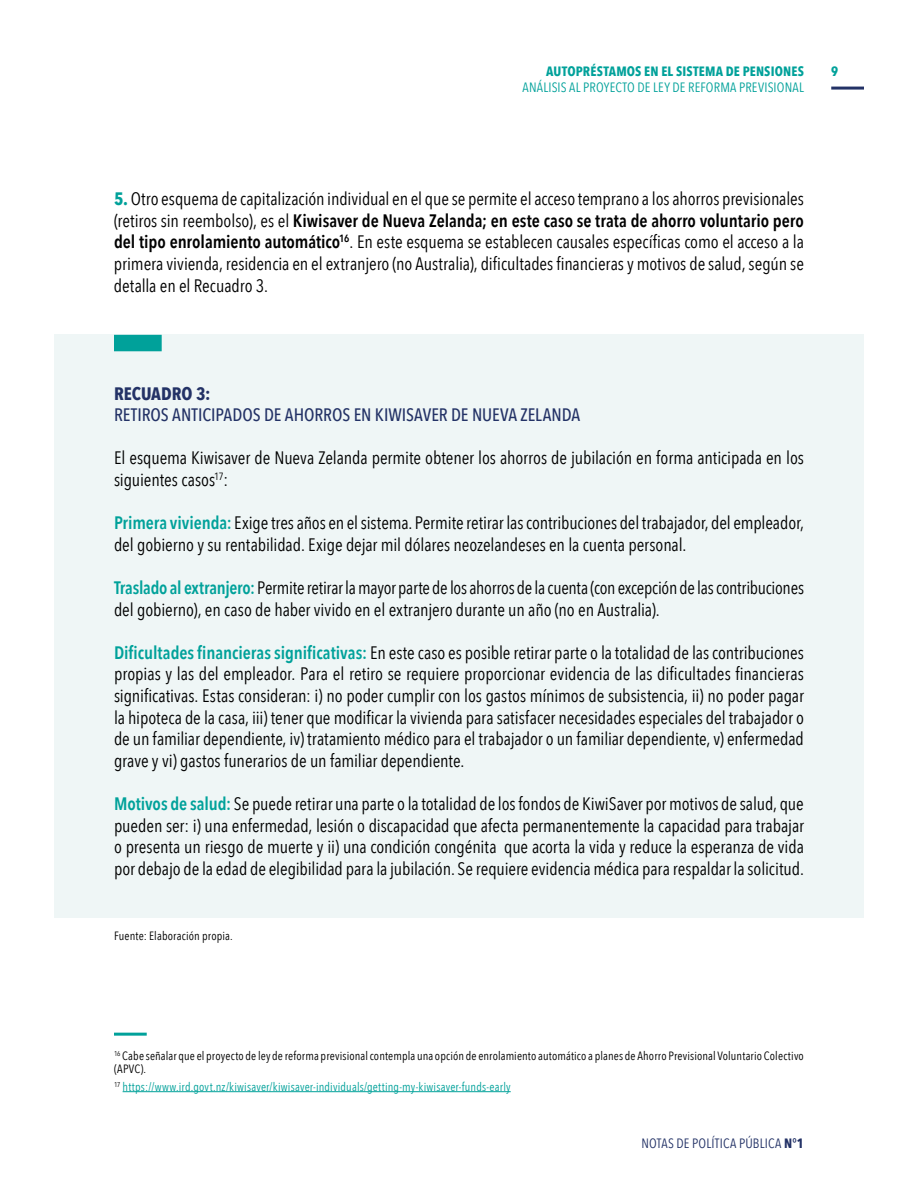
<style>
.page{position:relative;width:918px;height:1188px;background:#fff}
.page>*{position:absolute;margin:0;border:0;box-sizing:border-box;transform-origin:0 0}
.t1{font:18px/21.6px "Avenir Next Condensed";letter-spacing:-.005em;color:#000;text-align:justify}
.t2{font:500 18px "Avenir Next Condensed";letter-spacing:-.005em;color:#233266}
.t3{font:700 18px "Avenir Next Condensed";color:#233266}
.t4{font:13.5px "Avenir Next Condensed";letter-spacing:.015em;color:#00a19a}
.t5{font:700 13.5px "Avenir Next Condensed";letter-spacing:.01em;color:#00a19a}
.t6{font:13.5px "Avenir Next Condensed";letter-spacing:.015em;color:#233266}
.t7{font:12px/13.5px "Avenir Next Condensed";letter-spacing:.01em;color:#000}
.t8{font:12px "Avenir Next Condensed";letter-spacing:.015em;color:#00a19a}
.s1{font-weight:700;color:#00a19a}
.s2{font-weight:600}
.s3{font-weight:600;color:#00a19a}
.s4{font-weight:700}
</style>
<div class="page">
<hr style="left:831px;top:87px;width:33px;height:3px;background:#233266">
<div style="left:54px;top:335px;width:810px;height:583px;background:#eff6f6"></div>
<div style="left:114px;top:335px;width:48px;height:16px;background:#00a19a"></div>
<hr style="left:123px;top:1091px;width:388px;height:1px;background:#00a19a">
<hr style="left:114px;top:1033px;width:33px;height:3px;background:#00a19a">
<p class="t5" style="left:546px;top:63px;width:259px">AUTOPRÉSTAMOS EN EL SISTEMA DE PENSIONES</p>
<p class="t5" style="left:831px;top:63px;width:9px">9</p>
<p class="t4" style="left:523px;top:76px;width:283px">ANÁLISIS AL PROYECTO DE LEY DE REFORMA PREVISIONAL</p>
<p class="t1" style="left:114px;top:187px;width:692px"><span class="s1">5.</span> Otro esquema de capitalización individual en el que se permite el acceso temprano a los ahorros previsionales (retiros sin reembolso), es el <span class="s2">Kiwisaver de Nueva Zelanda; en este caso se trata de ahorro voluntario pero del tipo enrolamiento automático</span><sup>16</sup>. En este esquema se establecen causales específicas como el acceso a la primera vivienda, residencia en el extranjero (no Australia), dificultades financieras y motivos de salud, según se detalla en el Recuadro 3.</p>
<p class="t3" style="left:114px;top:382px;width:98px">RECUADRO 3:</p>
<p class="t2" style="left:114px;top:404px;width:468px">RETIROS ANTICIPADOS DE AHORROS EN KIWISAVER DE NUEVA ZELANDA</p>
<p class="t1" style="left:114px;top:446px;width:692px">El esquema Kiwisaver de Nueva Zelanda permite obtener los ahorros de jubilación en forma anticipada en los siguientes casos<sup>17</sup>:</p>
<p class="t1" style="left:114px;top:511px;width:692px"><span class="s3">Primera vivienda:</span> Exige tres años en el sistema. Permite retirar las contribuciones del trabajador, del empleador, del gobierno y su rentabilidad. Exige dejar mil dólares neozelandeses en la cuenta personal.</p>
<p class="t1" style="left:114px;top:576px;width:692px"><span class="s3">Traslado al extranjero:</span> Permite retirar la mayor parte de los ahorros de la cuenta (con excepción de las contribuciones del gobierno), en caso de haber vivido en el extranjero durante un año (no en Australia).</p>
<p class="t1" style="left:114px;top:641px;width:692px"><span class="s3">Dificultades financieras significativas:</span> En este caso es posible retirar parte o la totalidad de las contribuciones propias y las del empleador. Para el retiro se requiere proporcionar evidencia de las dificultades financieras significativas. Estas consideran: i) no poder cumplir con los gastos mínimos de subsistencia, ii) no poder pagar la hipoteca de la casa, iii) tener que modificar la vivienda para satisfacer necesidades especiales del trabajador o de un familiar dependiente, iv) tratamiento médico para el trabajador o un familiar dependiente, v) enfermedad grave y vi) gastos funerarios de un familiar dependiente.</p>
<p class="t1" style="left:114px;top:792px;width:692px"><span class="s3">Motivos de salud:</span> Se puede retirar una parte o la totalidad de los fondos de KiwiSaver por motivos de salud, que pueden ser: i) una enfermedad, lesión o discapacidad que afecta permanentemente la capacidad para trabajar o presenta un riesgo de muerte y ii) una condición congénita que acorta la vida y reduce la esperanza de vida por debajo de la edad de elegibilidad para la jubilación. Se requiere evidencia médica para respaldar la solicitud.</p>
<p class="t7" style="left:114px;top:928px;width:120px">Fuente: Elaboración propia.</p>
<p class="t7" style="left:114px;top:1048px;width:691px"><sup>16</sup> Cabe señalar que el proyecto de ley de reforma previsional contempla una opción de enrolamiento automático a planes de Ahorro Previsional Voluntario Colectivo (APVC).</p>
<p class="t8" style="left:114px;top:1076px;width:398px"><sup>17</sup> https://www.ird.govt.nz/kiwisaver/kiwisaver-individuals/getting-my-kiwisaver-funds-early</p>
<p class="t6" style="left:641px;top:1131px;width:164px">NOTAS DE POLÍTICA PÚBLICA <span class="s4">N°1</span></p>
</div>
